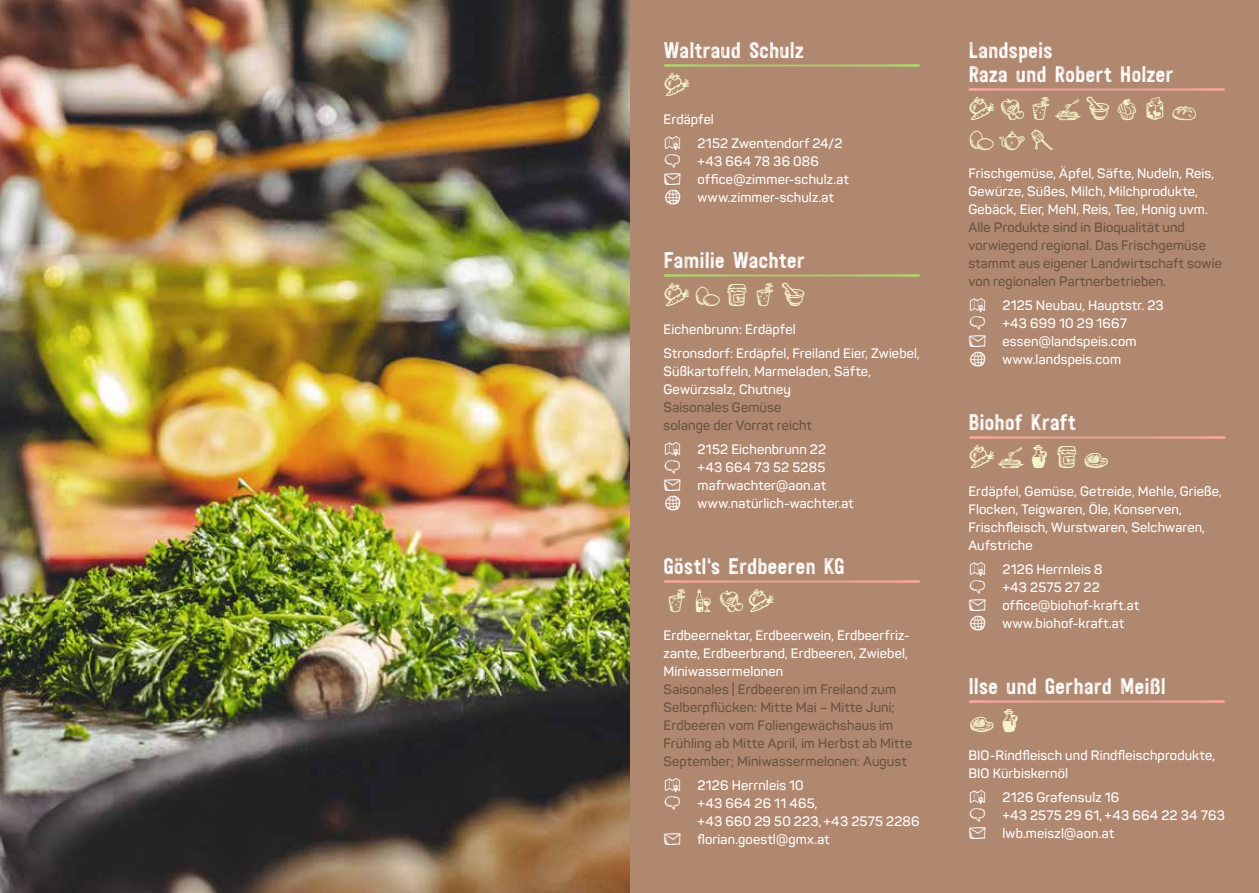
<style>
.page{position:relative;width:1259px;height:893px;background:#fff}
.page>*{position:absolute;margin:0;border:0;box-sizing:border-box;transform-origin:0 0}
.t1{font:22.5px/24px "Festivo LC Wood";color:#fff}
.t2{font:600 13.5px/18px "Panton";letter-spacing:.01em;color:#fff}
.t3{font:600 13.5px/18px "Panton";letter-spacing:.01em;color:#695342}
.s1{font-family:"Jolly Font 4";font-weight:400;font-size:18px}
.s2{font-family:"Jolly Font 2";font-weight:400;font-size:18px}
</style>
<div class="page">
<div style="left:617px;top:0;width:642px;height:893px;background:#b0876f"></div>
<svg style="left:663px;top:64px;width:257px;height:3px"></svg>
<svg style="left:968px;top:88px;width:257px;height:3px"></svg>
<svg style="left:969px;top:436px;width:257px;height:3px"></svg>
<svg style="left:968px;top:700px;width:257px;height:3px"></svg>
<svg style="left:663px;top:274px;width:257px;height:3px"></svg>
<svg style="left:663px;top:580px;width:257px;height:3px"></svg>
<img style="left:0;top:0;width:629px;height:893px">
<h1 class="t1" style="left:663px;top:38px;width:142px">Waltraud Schulz</h1>
<p class="t2" style="left:663px;top:107px;width:180px;line-height:24px">Erdäpfel<br><span class="s1">C</span> 2152 Zwentendorf 24/2</p>
<p class="t2" style="left:663px;top:152px;width:187px"><span class="s2">Y</span> +43 664 78 36 086<br><span class="s1">K</span> office@zimmer-schulz.at <span class="s1">?</span> www.zimmer-schulz.at</p>
<h1 class="t1" style="left:663px;top:248px;width:143px">Familie Wachter</h1>
<p class="t2" style="left:663px;top:317px;width:258px;line-height:24px">Eichenbrunn: Erdäpfel<br>Stronsdorf: Erdäpfel, Freiland Eier, Zwiebel,</p>
<p class="t2" style="left:663px;top:362px;width:209px">Süßkartoffeln, Marmeladen, Säfte,<br>Gewürzsalz, Chutney</p>
<p class="t3" style="left:663px;top:398px;width:150px">Saisonales Gemüse solange der Vorrat reicht</p>
<p class="t2" style="left:663px;top:440px;width:192px"><span class="s1">C</span> 2152 Eichenbrunn 22<br><span class="s2">Y</span> +43 664 73 52 5285<br><span class="s1">K</span> mafrwachter@aon.at<br><span class="s1">?</span> www.natürlich-wachter.at</p>
<h1 class="t1" style="left:663px;top:554px;width:183px">Göstl‘s Erdbeeren KG</h1>
<p class="t2" style="left:663px;top:626px;width:248px">Erdbeernektar, Erdbeerwein, Erdbeerfriz&shy;zante, Erdbeerbrand, Erdbeeren, Zwiebel,<br>Miniwassermelonen</p>
<p class="t3" style="left:663px;top:680px;width:250px">Saisonales | Erdbeeren im Freiland zum Selberpflücken: Mitte Mai – Mitte Juni; Erdbeeren vom Foliengewächshaus im Frühling ab Mitte April, im Herbst ab Mitte September; Miniwassermelonen: August</p>
<p class="t2" style="left:663px;top:776px;width:142px"><span class="s1">C</span> 2126 Herrnleis 10</p>
<p class="t2" style="left:663px;top:794px;width:156px"><span class="s2">Y</span> +43 664 26 11 465,</p>
<p class="t2" style="left:697px;top:812px;width:223px">+43 660 29 50 223, +43 2575 2286</p>
<p class="t2" style="left:663px;top:830px;width:168px"><span class="s1">K</span> florian.goestl@gmx.at</p>
<h1 class="t1" style="left:968px;top:38px;width:207px">Landspeis<br>Raza und Robert Holzer</h1>
<p class="t2" style="left:968px;top:164px;width:247px">Frischgemüse, Äpfel, Säfte, Nudeln, Reis,<br>Gewürze, Süßes, Milch, Milchprodukte,<br>Gebäck, Eier, Mehl, Reis, Tee, Honig uvm.</p>
<p class="t3" style="left:968px;top:218px;width:255px">Alle Produkte sind in Bioqualität und vorwiegend regional. Das Frischgemüse stammt aus eigener Landwirtschaft sowie von regionalen Partnerbetrieben.</p>
<p class="t2" style="left:968px;top:296px;width:197px"><span class="s1">C</span> 2125 Neubau, Hauptstr. 23<br><span class="s2">Y</span> +43 699 10 29 1667<br><span class="s1">K</span> essen@landspeis.com<br><span class="s1">?</span> www.landspeis.com</p>
<h1 class="t1" style="left:968px;top:410px;width:109px">Biohof Kraft</h1>
<p class="t2" style="left:968px;top:482px;width:255px">Erdäpfel, Gemüse, Getreide, Mehle, Grieße, Flocken, Teigwaren, Öle, Konserven, Frischfleisch, Wurstwaren, Selchwaren, Aufstriche</p>
<p class="t2" style="left:968px;top:560px;width:172px"><span class="s1">C</span> 2126 Herrnleis 8<br><span class="s2">Y</span> +43 2575 27 22<br><span class="s1">K</span> office@biohof-kraft.at <span class="s1">?</span> www.biohof-kraft.at</p>
<h1 class="t1" style="left:968px;top:674px;width:199px">Ilse und Gerhard Meißl</h1>
<p class="t2" style="left:968px;top:746px;width:248px">BIO-Rindfleisch und Rindfleischprodukte,<br>BIO Kürbiskernöl</p>
<p class="t2" style="left:968px;top:788px;width:258px"><span class="s1">C</span> 2126 Grafensulz 16<br><span class="s2">Y</span> +43 2575 29 61, +43 664 22 34 763<br><span class="s1">K</span> lwb.meiszl@aon.at</p>
</div>
